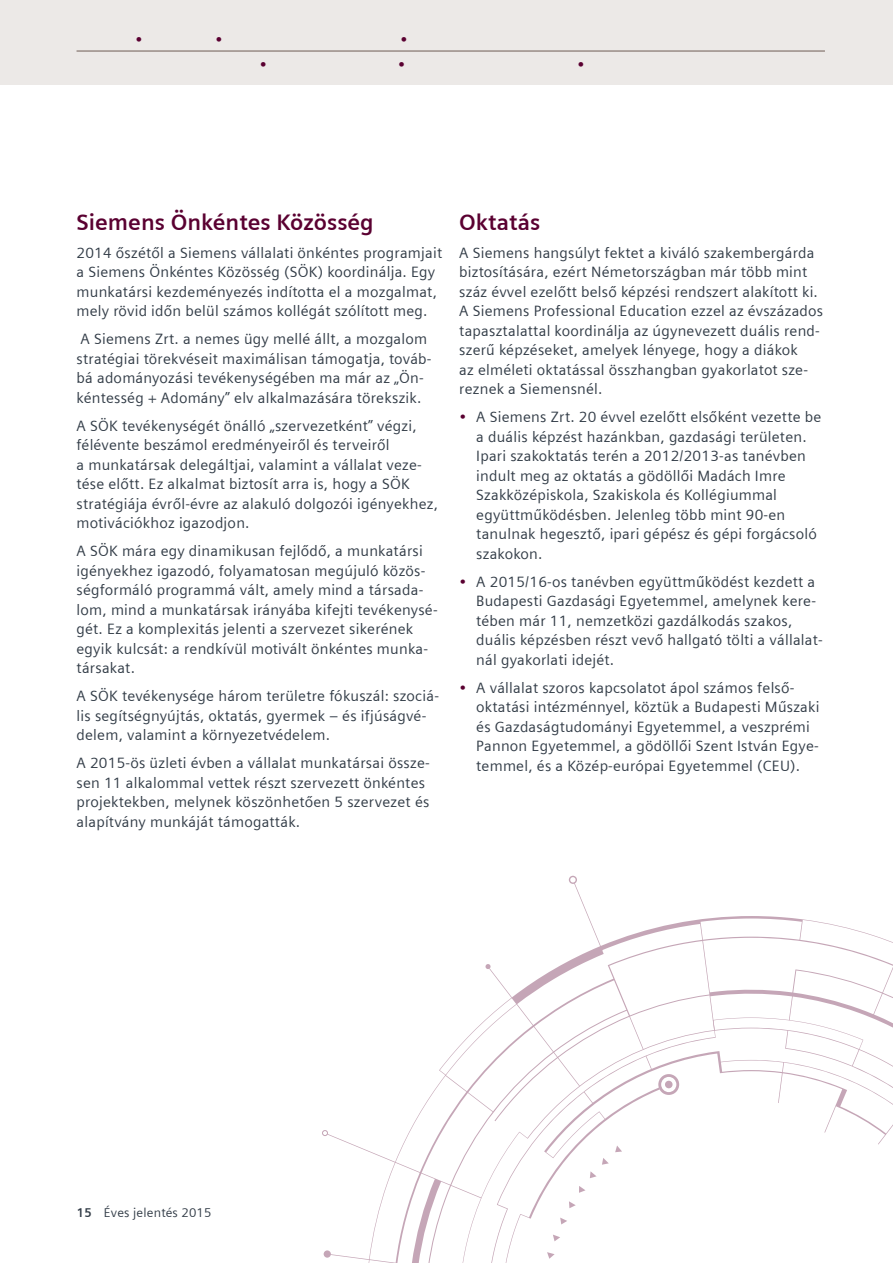
<style>
.page{position:relative;width:893px;height:1263px;background:#fff}
.page>*{position:absolute;margin:0;border:0;box-sizing:border-box;transform-origin:0 0}
._04__Body_text__9pt{font:700 22.5px "Siemens Sans";color:#5a0031}
._04__Body_text__9pt-2{font:15px/19.5px "Siemens Sans";letter-spacing:.015em;color:#323c47}
.bullets{font:15px/19.5px "Siemens Sans";letter-spacing:.015em;color:#323c47}
.t1{font:12.75px "Siemens Sans";letter-spacing:.015em;color:#323c47}
.t2{font:300 12.75px "Helvetica";color:#5a0031}
.s1{color:#5a0031}
.s2{font-weight:700}
</style>
<div class="page">
<div style="left:0;top:0;width:893px;height:85px;background:#ece9e7"></div>
<hr style="left:77px;top:51px;width:748px;height:1px;background:#6e5c54">
<svg style="left:328px;top:875px;width:565px;height:388px"></svg>
<svg style="left:569px;top:876px;width:8px;height:8px"></svg>
<svg style="left:485px;top:964px;width:6px;height:5px"></svg>
<svg style="left:322px;top:1130px;width:6px;height:6px"></svg>
<svg style="left:324px;top:1250px;width:7px;height:8px"></svg>
<svg style="left:658px;top:1074px;width:21px;height:21px"></svg>
<svg style="left:579px;top:1186px;width:6px;height:7px"></svg>
<svg style="left:590px;top:1171px;width:7px;height:7px"></svg>
<svg style="left:602px;top:1158px;width:7px;height:7px"></svg>
<svg style="left:615px;top:1145px;width:7px;height:7px"></svg>
<svg style="left:569px;top:1201px;width:7px;height:7px"></svg>
<svg style="left:547px;top:1252px;width:8px;height:7px"></svg>
<svg style="left:553px;top:1234px;width:7px;height:7px"></svg>
<svg style="left:560px;top:1217px;width:7px;height:7px"></svg>
<p class="t2" style="left:136px;top:29px;width:8px">•</p>
<p class="t2" style="left:216px;top:29px;width:8px">•</p>
<p class="t2" style="left:401px;top:29px;width:8px">•</p>
<p class="t2" style="left:260px;top:53px;width:8px">•</p>
<p class="t2" style="left:398px;top:53px;width:8px">•</p>
<p class="t2" style="left:578px;top:53px;width:8px">•</p>
<p class="_04__Body_text__9pt" style="left:77px;top:209px;width:299px">Siemens Önkéntes Közösség</p>
<p class="_04__Body_text__9pt-2" style="left:77px;top:243px;width:367px">2014 őszétől a Siemens vállalati önkéntes programjait a Siemens Önkéntes Közösség (SÖK) koordinálja. Egy munkatársi kezdeményezés indította el a mozgalmat, mely rövid időn belül számos kollégát szólított meg.</p>
<p class="_04__Body_text__9pt-2" style="left:77px;top:329px;width:357px">A Siemens Zrt. a nemes ügy mellé állt, a mozgalom stratégiai törekvéseit maximálisan támogatja, továb&shy;bá adományozási tevékenységében ma már az „Ön&shy;kéntesség + Adomány” elv alkalmazására törekszik.</p>
<p class="_04__Body_text__9pt-2" style="left:77px;top:416px;width:363px">A SÖK tevékenységét önálló „szervezetként” végzi, félévente beszámol eredményeiről és terveiről<br>a munkatársak delegáltjai, valamint a vállalat veze&shy;tése előtt. Ez alkalmat biztosít arra is, hogy a SÖK stratégiája évről-évre az alakuló dolgozói igényekhez, motivációkhoz igazodjon.</p>
<p class="_04__Body_text__9pt-2" style="left:77px;top:541px;width:363px">A SÖK mára egy dinamikusan fejlődő, a munkatársi igényekhez igazodó, folyamatosan megújuló közös&shy;ségformáló programmá vált, amely mind a társada&shy;lom, mind a munkatársak irányába kifejti tevékenysé&shy;gét. Ez a komplexitás jelenti a szervezet sikerének egyik kulcsát: a rendkívül motivált önkéntes munka&shy;társakat.</p>
<p class="_04__Body_text__9pt-2" style="left:77px;top:686px;width:364px">A SÖK tevékenysége három területre fókuszál: szociá&shy;lis segítségnyújtás, oktatás, gyermek – és ifjúságvé&shy;delem, valamint a környezetvédelem.</p>
<p class="_04__Body_text__9pt-2" style="left:77px;top:753px;width:355px">A 2015-ös üzleti évben a vállalat munkatársai össze&shy;sen 11 alkalommal vettek részt szervezett önkéntes projektekben, melynek köszönhetően 5 szervezet és alapítvány munkáját támogatták.</p>
<p class="_04__Body_text__9pt" style="left:459px;top:209px;width:83px">Oktatás</p>
<p class="_04__Body_text__9pt-2" style="left:459px;top:243px;width:365px">A Siemens hangsúlyt fektet a kiváló szakembergárda biztosítására, ezért Németországban már több mint száz évvel ezelőtt belső képzési rendszert alakított ki.<br>A Siemens Professional Education ezzel az évszázados tapasztalattal koordinálja az úgynevezett duális rend&shy;szerű képzéseket, amelyek lényege, hogy a diákok<br>az elméleti oktatással összhangban gyakorlatot sze&shy;reznek a Siemensnél.</p>
<p class="bullets" style="left:476px;top:407px;width:347px;text-indent:-17px"><span class="s1">•</span> A Siemens Zrt. 20 évvel ezelőtt elsőként vezette be a duális képzést hazánkban, gazdasági területen.<br>Ipari szakoktatás terén a 2012/2013-as tanévben indult meg az oktatás a gödöllői Madách Imre Szakközépiskola, Szakiskola és Kollégiummal együttműködésben. Jelenleg több mint 90-en tanulnak hegesztő, ipari gépész és gépi forgácsoló szakokon.</p>
<p class="bullets" style="left:476px;top:572px;width:348px;text-indent:-17px"><span class="s1">•</span> A 2015/16-os tanévben együttműködést kezdett a Budapesti Gazdasági Egyetemmel, amelynek kere&shy;tében már 11, nemzetközi gazdálkodás szakos, duális képzésben részt vevő hallgató tölti a vállalat&shy;nál gyakorlati idejét.</p>
<p class="bullets" style="left:476px;top:678px;width:345px;text-indent:-17px"><span class="s1">•</span> A vállalat szoros kapcsolatot ápol számos felső&shy;oktatási intézménnyel, köztük a Budapesti Műszaki és Gazdaságtudományi Egyetemmel, a veszprémi Pannon Egyetemmel, a gödöllői Szent István Egye&shy;temmel, és a Közép-európai Egyetemmel (CEU).</p>
<p class="t1" style="left:77px;top:1205px;width:136px"><span class="s2">15</span> Éves jelentés 2015</p>
</div>
